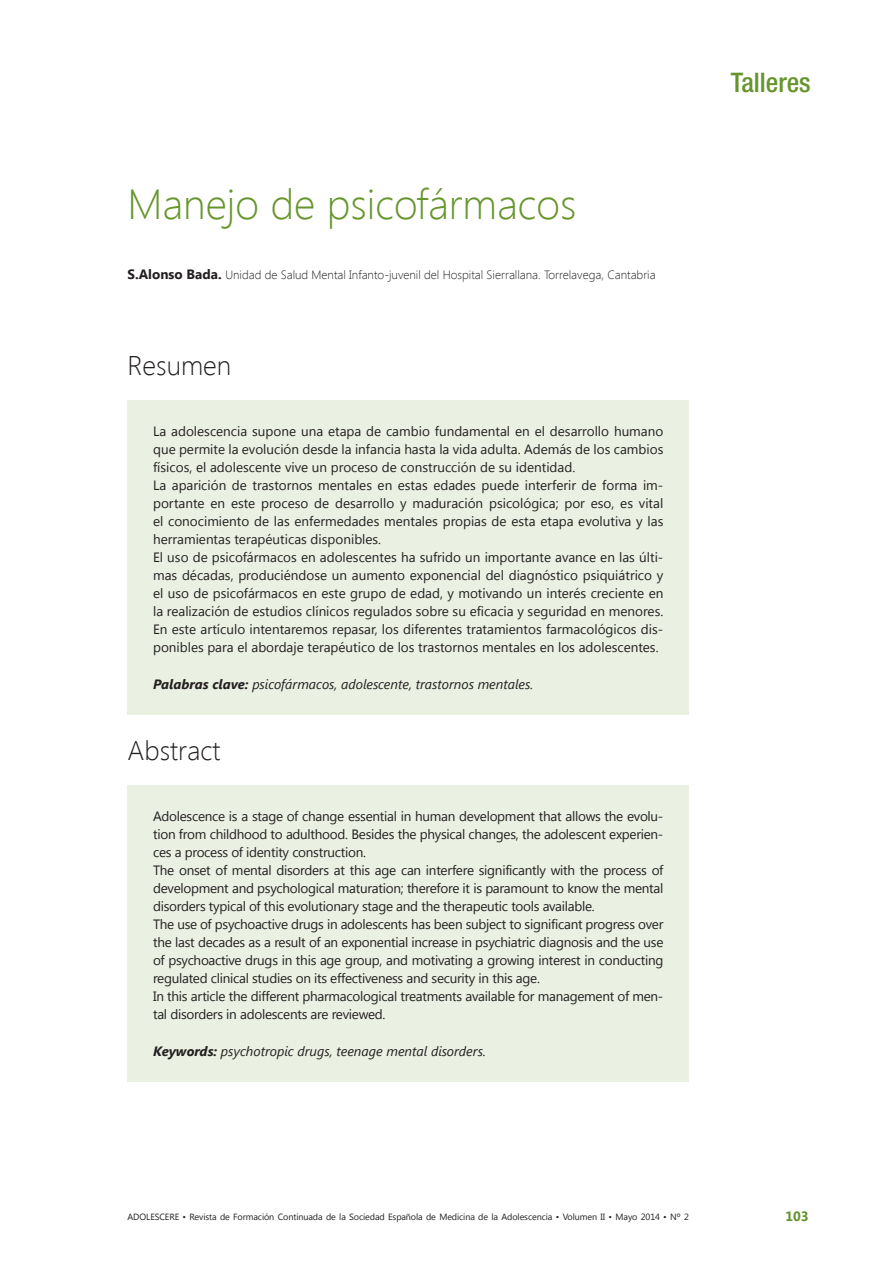
<style>
.page{position:relative;width:893px;height:1263px;background:#fff}
.page>*{position:absolute;margin:0;border:0;box-sizing:border-box;transform-origin:0 0}
.Título{font:300 42px "Segoe UI";color:#66952c}
._1nivel{font:300 27px "Segoe UI";color:#231f20}
.t1{font:500 condensed 27px "Helvetica Neue LT Std";color:#66952c}
.t2{font:13.5px/18px "Segoe UI";letter-spacing:-.01em;color:#231f20;text-align:justify}
.t3{font:italic 13.5px "Segoe UI";color:#231f20}
.t4{font:700 13.5px "Segoe UI";color:#66952c}
.Autor{font:300 12px "Segoe UI";color:#231f20}
.t5{font:9px "Segoe UI";letter-spacing:-.01em;color:#231f20}
.s1{font-weight:700;font-size:13.5px}
.s2{font-weight:700}
</style>
<div class="page">
<div style="left:128px;top:401px;width:561px;height:314px;background:#eaf0e2"></div>
<div style="left:128px;top:785px;width:561px;height:296px;background:#eaf0e2"></div>
<p class="Título" style="left:128px;top:175px;width:450px">Manejo de psicofármacos</p>
<p class="Autor" style="left:128px;top:267px;width:530px"><span class="s1">S.Alonso Bada.</span> Unidad de Salud Mental Infanto-juvenil del Hospital Sierrallana. Torrelavega, Cantabria</p>
<p class="_1nivel" style="left:128px;top:347px;width:105px">Resumen</p>
<p class="t2" style="left:153px;top:422px;width:512px">La adolescencia supone una etapa de cambio fundamental en el desarrollo humano que permite la evolución desde la infancia hasta la vida adulta. Además de los cambios físicos, el adolescente vive un proceso de construcción de su identidad.</p>
<p class="t2" style="left:153px;top:476px;width:512px">La aparición de trastornos mentales en estas edades puede interferir de forma im&shy;portante en este proceso de desarrollo y maduración psicológica; por eso, es vital el conocimiento de las enfermedades mentales propias de esta etapa evolutiva y las herramientas terapéuticas disponibles.</p>
<p class="t2" style="left:153px;top:548px;width:512px">El uso de psicofármacos en adolescentes ha sufrido un importante avance en las últi&shy;mas décadas, produciéndose un aumento exponencial del diagnóstico psiquiátrico y el uso de psicofármacos en este grupo de edad, y motivando un interés creciente en la realización de estudios clínicos regulados sobre su eficacia y seguridad en menores.</p>
<p class="t2" style="left:153px;top:620px;width:512px">En este artículo intentaremos repasar, los diferentes tratamientos farmacológicos dis&shy;ponibles para el abordaje terapéutico de los trastornos mentales en los adolescentes.</p>
<p class="t3" style="left:153px;top:675px;width:382px"><span class="s2">Palabras clave:</span> psicofármacos, adolescente, trastornos mentales.</p>
<p class="_1nivel" style="left:128px;top:732px;width:94px">Abstract</p>
<p class="t2" style="left:153px;top:806px;width:512px">Adolescence is a stage of change essential in human development that allows the evolu&shy;tion from childhood to adulthood. Besides the physical changes, the adolescent experien&shy;ces a process of identity construction.</p>
<p class="t2" style="left:153px;top:860px;width:512px">The onset of mental disorders at this age can interfere significantly with the process of development and psychological maturation; therefore it is paramount to know the mental disorders typical of this evolutionary stage and the therapeutic tools available.</p>
<p class="t2" style="left:153px;top:914px;width:512px">The use of psychoactive drugs in adolescents has been subject to significant progress over the last decades as a result of an exponential increase in psychiatric diagnosis and the use of psychoactive drugs in this age group, and motivating a growing interest in conducting regulated clinical studies on its effectiveness and security in this age.</p>
<p class="t2" style="left:153px;top:986px;width:512px">In this article the different pharmacological treatments available for management of men&shy;tal disorders in adolescents are reviewed.</p>
<p class="t3" style="left:153px;top:1042px;width:334px"><span class="s2">Keywords:</span> psychotropic drugs, teenage mental disorders.</p>
<p class="t1" style="left:731px;top:66px;width:81px">Talleres</p>
<p class="t5" style="left:128px;top:1211px;width:563px">ADOLESCERE • Revista de Formación Continuada de la Sociedad Española de Medicina de la Adolescencia • Volumen II • Mayo 2014 • Nº 2</p>
<p class="t4" style="left:785px;top:1206px;width:25px">103</p>
</div>
